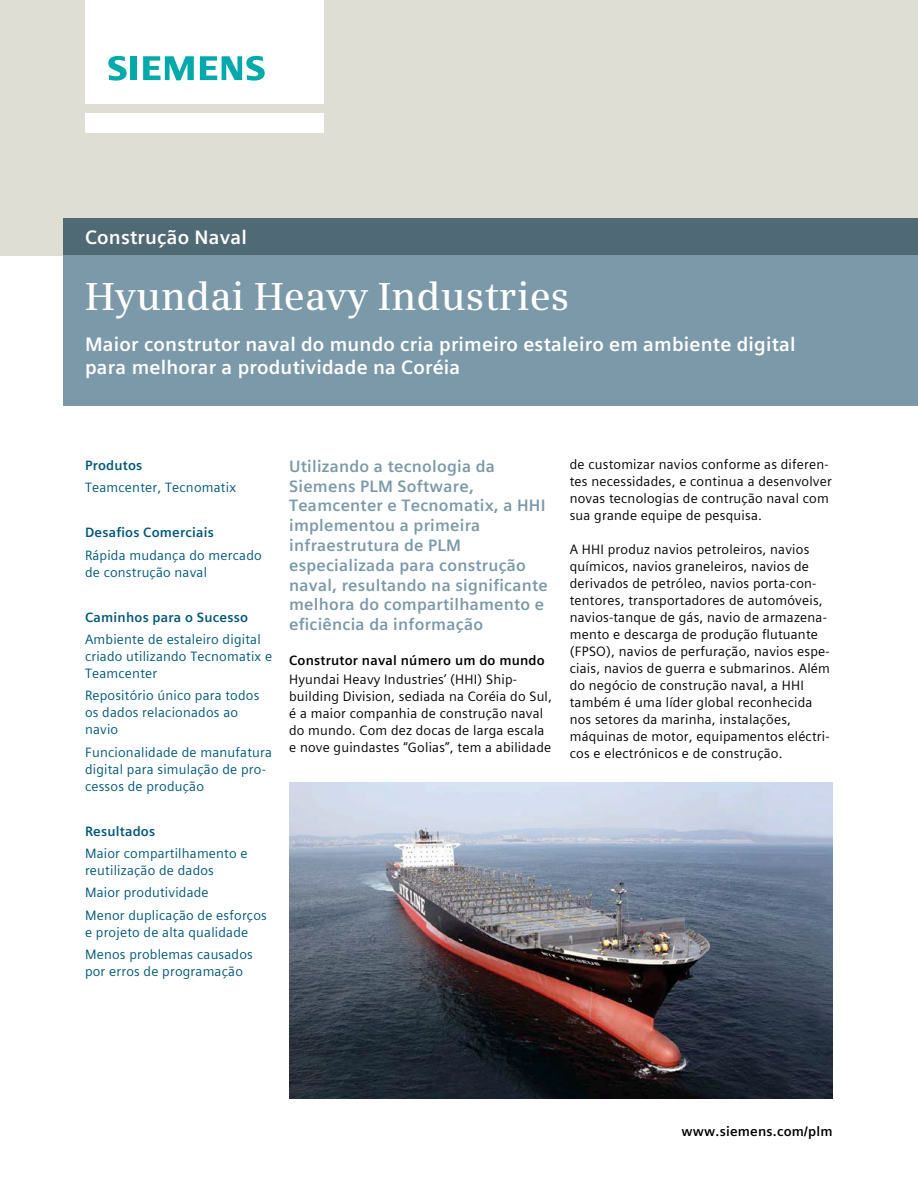
<style>
.page{position:relative;width:918px;height:1188px;background:#fff}
.page>*{position:absolute;margin:0;border:0;box-sizing:border-box;transform-origin:0 0}
.t1{font:600 39px "Siemens Serif";color:#fff}
.t2{font:700 19.5px/23.4px "Siemens Sans Global";letter-spacing:.01em;color:#fff}
.t3{font:700 16.5px/19.8px "Siemens Sans Global";letter-spacing:.015em;color:#7b99a9}
.t4{font:13.5px/17px "Siemens Sans Global";letter-spacing:.015em;color:#000}
.t5{font:13.5px/17px "Siemens Sans Global";letter-spacing:.015em;color:#005779}
.t6{font:700 13.5px "Siemens Sans Global";letter-spacing:.015em;color:#005779}
.t7{font:700 13.5px "Siemens Sans Global";letter-spacing:.015em;color:#000}
</style>
<div class="page">
<div style="left:0;top:0;width:918px;height:255px;background:#dfded4"></div>
<img style="left:289px;top:782px;width:543px;height:317px">
<div style="left:85px;top:113px;width:238px;height:19px;background:#fff"></div>
<div style="left:85px;top:0;width:238px;height:104px;background:#fff"></div>
<svg style="left:108px;top:56px;width:19px;height:25px"></svg>
<div style="left:130px;top:56px;width:7px;height:24px;background:#00aaac"></div>
<svg style="left:143px;top:56px;width:51px;height:24px"></svg>
<svg style="left:200px;top:56px;width:65px;height:25px"></svg>
<div style="left:64px;top:218px;width:854px;height:37px;background:#4f6a74"></div>
<div style="left:64px;top:255px;width:854px;height:151px;background:#7b99a9"></div>
<h2 class="t2" style="left:85px;top:225px;width:163px">Construção Naval</h2>
<h1 class="t1" style="left:85px;top:274px;width:486px">Hyundai Heavy Industries</h1>
<h2 class="t2" style="left:85px;top:333px;width:712px">Maior construtor naval do mundo cria primeiro estaleiro em ambiente digital para melhorar a produtividade na Coréia</h2>
<p class="t6" style="left:85px;top:455px;width:59px">Produtos</p>
<p class="t5" style="left:85px;top:479px;width:152px">Teamcenter, Tecnomatix</p>
<p class="t6" style="left:85px;top:522px;width:130px">Desafios Comerciais</p>
<p class="t5" style="left:85px;top:547px;width:178px">Rápida mudança do mercado de construção naval</p>
<p class="t6" style="left:85px;top:606px;width:165px">Caminhos para o Sucesso</p>
<p class="t5" style="left:85px;top:631px;width:189px">Ambiente de estaleiro digital criado utilizando Tecnomatix e<br>Teamcenter</p>
<p class="t5" style="left:85px;top:687px;width:176px">Repositório único para todos os dados relacionados ao navio</p>
<p class="t5" style="left:85px;top:744px;width:189px">Funcionalidade de manufatura digital para simulação de pro&shy;cessos de produção</p>
<p class="t6" style="left:85px;top:821px;width:72px">Resultados</p>
<p class="t5" style="left:85px;top:845px;width:164px">Maior compartilhamento e reutilização de dados</p>
<p class="t5" style="left:85px;top:882px;width:183px;line-height:22.4px">Maior produtividade<br>Menor duplicação de esforços</p>
<p class="t5" style="left:85px;top:921px;width:169px;line-height:22.4px">e projeto de alta qualidade<br>Menos problemas causados</p>
<p class="t5" style="left:85px;top:963px;width:159px">por erros de programação</p>
<p class="t3" style="left:289px;top:456px;width:260px">Utilizando a tecnologia da<br>Siemens PLM Software,<br>Teamcenter e Tecnomatix, a HHI implementou a primeira infraestrutura de PLM especializada para construção naval, resultando na significante melhora do compartilhamento e eficiência da informação</p>
<p class="t7" style="left:289px;top:650px;width:257px">Construtor naval número um do mundo</p>
<p class="t4" style="left:289px;top:671px;width:264px">Hyundai Heavy Industries’ (HHI) Ship&shy;building Division, sediada na Coréia do Sul, é a maior companhia de construção naval do mundo. Com dez docas de larga escala e nove guindastes “Golias”, tem a abilidade</p>
<p class="t4" style="left:570px;top:456px;width:264px">de customizar navios conforme as diferen&shy;tes necessidades, e continua a desenvolver novas tecnologias de contrução naval com sua grande equipe de pesquisa.</p>
<p class="t4" style="left:570px;top:541px;width:262px">A HHI produz navios petroleiros, navios químicos, navios graneleiros, navios de derivados de petróleo, navios porta-con&shy;tentores, transportadores de automóveis, navios-tanque de gás, navio de armazena&shy;mento e descarga de produção flutuante (FPSO), navios de perfuração, navios espe&shy;ciais, navios de guerra e submarinos. Além do negócio de construção naval, a HHI também é uma líder global reconhecida nos setores da marinha, instalações, máquinas de motor, equipamentos eléctri&shy;cos e electrónicos e de construção.</p>
<p class="t7" style="left:681px;top:1121px;width:153px">www.siemens.com/plm</p>
</div>
